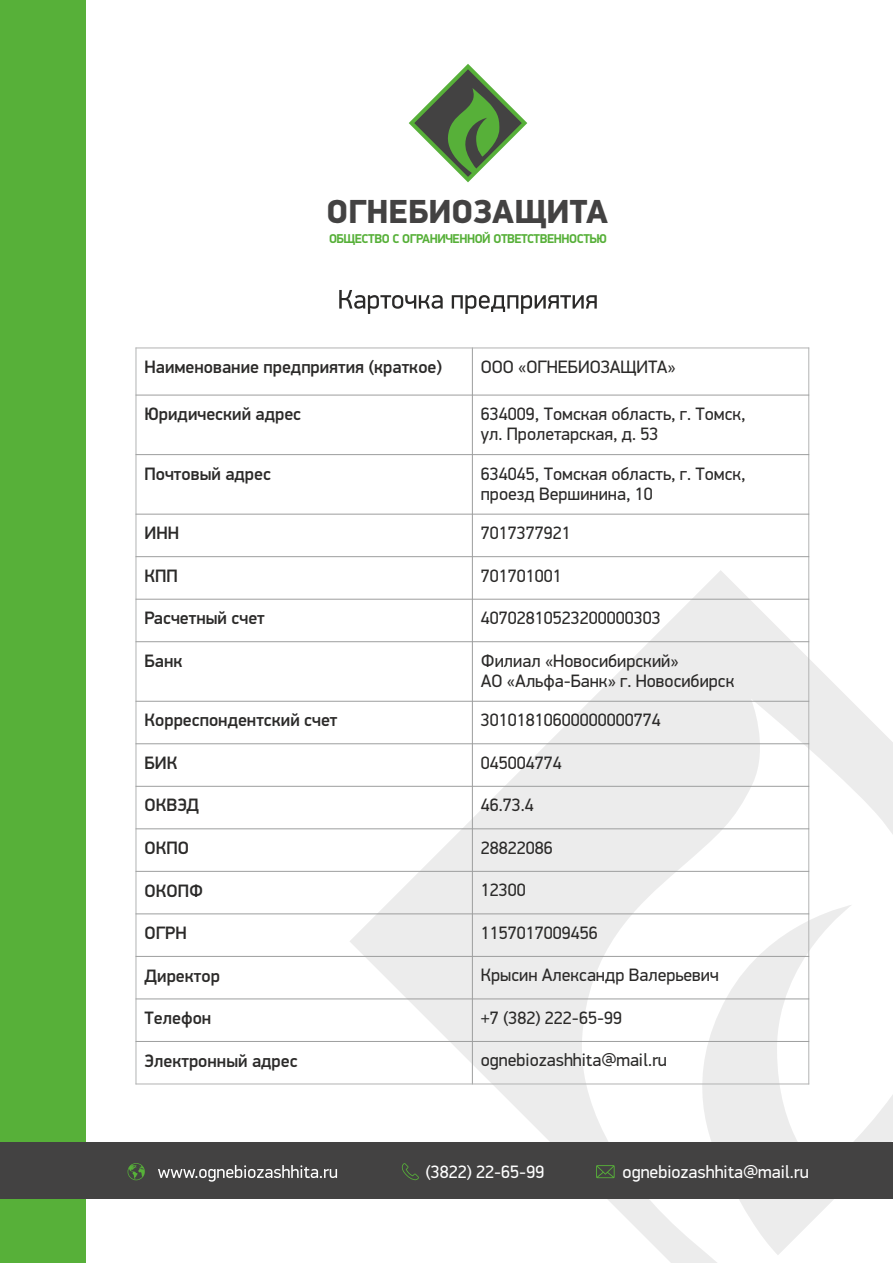
<style>
.page{position:relative;width:893px;height:1263px;background:#fff}
.page>*{position:absolute;margin:0;border:0;box-sizing:border-box;transform-origin:0 0}
.t1{font:900 33.45px "PF Din Display Pro";color:#434242}
.t2{font:18px/20.2px "PF Din Display Pro";color:#2b2a29}
.t3{font:500 18px "PF Din Display Pro";color:#2b2a29}
.t4{font:18px "PF Din Display Pro";color:#fefefe}
.t5{font:700 12.9px "PF Din Display Pro";letter-spacing:-.035em;color:#57b039}
</style>
<div class="page">
<svg style="left:349px;top:570px;width:544px;height:693px"></svg>
<svg style="left:409px;top:64px;width:118px;height:118px"></svg>
<div style="left:0;top:0;width:85px;height:1263px;background:#57b039"></div>
<div style="left:0;top:1142px;width:893px;height:57px;background:#434242"></div>
<svg style="left:158px;top:1165px;width:179px;height:17px"></svg>
<svg style="left:339px;top:290px;width:258px;height:24px"></svg>
<svg style="left:402px;top:1163px;width:17px;height:17px"></svg>
<svg style="left:596px;top:1165px;width:19px;height:13px"></svg>
<svg style="left:128px;top:1163px;width:17px;height:17px"></svg>
<hr style="left:136px;top:347px;width:1px;height:737px;background:#b2b3b3">
<hr style="left:472px;top:347px;width:1px;height:737px;background:#9d9e9e">
<hr style="left:808px;top:347px;width:1px;height:737px;background:#b2b3b3">
<hr style="left:136px;top:1083px;width:673px;height:1px;background:#b2b3b3">
<hr style="left:136px;top:1041px;width:673px;height:1px;background:#9d9e9e">
<hr style="left:136px;top:998px;width:673px;height:1px;background:#9d9e9e">
<hr style="left:136px;top:956px;width:673px;height:1px;background:#9d9e9e">
<hr style="left:136px;top:913px;width:673px;height:1px;background:#9d9e9e">
<hr style="left:136px;top:871px;width:673px;height:1px;background:#9d9e9e">
<hr style="left:136px;top:828px;width:673px;height:1px;background:#9d9e9e">
<hr style="left:136px;top:786px;width:673px;height:1px;background:#9d9e9e">
<hr style="left:136px;top:743px;width:673px;height:1px;background:#9d9e9e">
<hr style="left:136px;top:701px;width:673px;height:1px;background:#9d9e9e">
<hr style="left:136px;top:641px;width:673px;height:1px;background:#9d9e9e">
<hr style="left:136px;top:599px;width:673px;height:1px;background:#9d9e9e">
<hr style="left:136px;top:556px;width:673px;height:1px;background:#9d9e9e">
<hr style="left:136px;top:514px;width:673px;height:1px;background:#9d9e9e">
<hr style="left:136px;top:454px;width:673px;height:1px;background:#9d9e9e">
<hr style="left:136px;top:395px;width:673px;height:1px;background:#9d9e9e">
<hr style="left:136px;top:347px;width:673px;height:1px;background:#b2b3b3">
<h1 class="t1" style="left:326px;top:198px;width:283px">ОГНЕБИОЗАЩИТА</h1>
<p class="t5" style="left:329px;top:233px;width:279px">ОБЩЕСТВО С ОГРАНИЧЕННОЙ ОТВЕТСТВЕННОСТЬЮ</p>
<p class="t3" style="left:144px;top:360px;width:299px">Наименование предприятия (краткое)</p>
<p class="t2" style="left:481px;top:358px;width:196px">ООО «ОГНЕБИОЗАЩИТА»</p>
<p class="t3" style="left:144px;top:407px;width:158px">Юридический адрес</p>
<p class="t2" style="left:481px;top:405px;width:266px">634009, Томская область, г. Томск, ул. Пролетарская, д. 53</p>
<p class="t3" style="left:144px;top:466px;width:128px">Почтовый адрес</p>
<p class="t2" style="left:481px;top:465px;width:266px">634045, Томская область, г. Томск, проезд Вершинина, 10</p>
<p class="t3" style="left:144px;top:526px;width:36px">ИНН</p>
<p class="t2" style="left:481px;top:524px;width:91px">7017377921</p>
<p class="t3" style="left:144px;top:568px;width:35px">КПП</p>
<p class="t2" style="left:481px;top:567px;width:82px">701701001</p>
<p class="t3" style="left:144px;top:611px;width:122px">Расчетный счет</p>
<p class="t2" style="left:481px;top:609px;width:181px">40702810523200000303</p>
<p class="t3" style="left:144px;top:653px;width:40px">Банк</p>
<p class="t2" style="left:481px;top:652px;width:255px">Филиал «Новосибирский»<br>АО «Альфа-Банк» г. Новосибирск</p>
<p class="t3" style="left:144px;top:713px;width:195px">Корреспондентский счет</p>
<p class="t2" style="left:481px;top:711px;width:181px">30101810600000000774</p>
<p class="t3" style="left:144px;top:755px;width:34px">БИК</p>
<p class="t2" style="left:481px;top:754px;width:82px">045004774</p>
<p class="t3" style="left:144px;top:798px;width:56px">ОКВЭД</p>
<p class="t2" style="left:481px;top:797px;width:54px">46.73.4</p>
<p class="t3" style="left:144px;top:840px;width:46px">ОКПО</p>
<p class="t2" style="left:481px;top:839px;width:73px">28822086</p>
<p class="t3" style="left:144px;top:883px;width:60px">ОКОПФ</p>
<p class="t2" style="left:481px;top:882px;width:46px">12300</p>
<p class="t3" style="left:144px;top:925px;width:44px">ОГРН</p>
<p class="t2" style="left:481px;top:924px;width:118px">1157017009456</p>
<p class="t3" style="left:144px;top:968px;width:77px">Директор</p>
<p class="t2" style="left:481px;top:967px;width:239px">Крысин Александр Валерьевич</p>
<p class="t3" style="left:144px;top:1010px;width:68px">Телефон</p>
<p class="t2" style="left:481px;top:1009px;width:143px">+7 (382) 222-65-99</p>
<p class="t3" style="left:144px;top:1053px;width:155px">Электронный адрес</p>
<p class="t2" style="left:481px;top:1052px;width:188px">ognebiozashhita@mail.ru</p>
<p class="t4" style="left:425px;top:1165px;width:120px">(3822) 22-65-99</p>
<p class="t4" style="left:623px;top:1164px;width:188px">ognebiozashhita@mail.ru</p>
</div>
